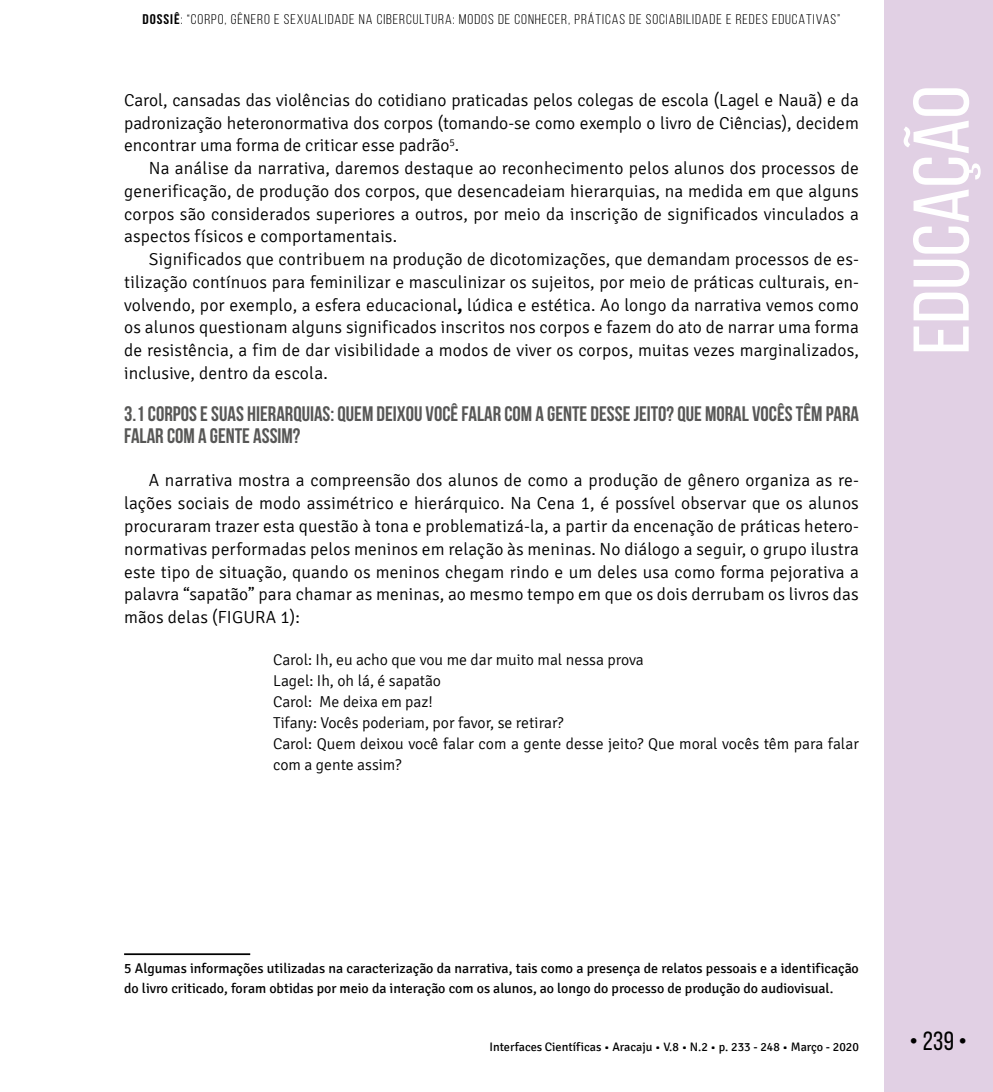
<style>
.page{position:relative;width:993px;height:1092px;background:#fff}
.page>*{position:absolute;margin:0;border:0;box-sizing:border-box;transform-origin:0 0}
.t1{font:78.75px "Bebas Neue";color:#fff;scale:1.09 1}
.t2{font:26.25px "Bebas Neue";color:#000}
.t3{font:700 21px/21.2px "Bebas Neue";color:#575756}
.t4{font:300 17.5px/22.8px "Signika";letter-spacing:.01em;color:#000;text-align:justify}
.t5{font:300 15.75px/21px "Signika";color:#000}
.t6{font:14px/19.2px "Signika";color:#000}
.t7{font:14px "Bebas Neue";letter-spacing:.06em;color:#000;scale:1.1 1}
.t8{font:12.25px "Signika";color:#000}
.s1{font-weight:700}
</style>
<div class="page">
<div style="left:883px;top:0;width:109px;height:1091px;background:#e1d0e4"></div>
<hr style="left:124px;top:953px;width:126px;height:2px;background:#000">
<p class="t7" style="left:143px;top:11px;width:635px"><span class="s1">DOSSIÊ</span>: “CORPO, GÊNERO E SEXUALIDADE NA CIBERCULTURA: MODOS DE CONHECER, PRÁTICAS DE SOCIABILIDADE E REDES EDUCATIVAS”</p>
<p class="t4" style="left:124px;top:89px;width:736px">Carol, cansadas das violências do cotidiano praticadas pelos colegas de escola (Lagel e Nauã) e da padronização heteronormativa dos corpos (tomando-se como exemplo o livro de Ciências), decidem encontrar uma forma de criticar esse padrão<sup>5</sup>.</p>
<p class="t4" style="left:124px;top:157px;width:736px;text-indent:25px">Na análise da narrativa, daremos destaque ao reconhecimento pelos alunos dos processos de generificação, de produção dos corpos, que desencadeiam hierarquias, na medida em que alguns corpos são considerados superiores a outros, por meio da inscrição de significados vinculados a aspectos físicos e comportamentais.</p>
<p class="t4" style="left:124px;top:248px;width:736px;text-indent:25px">Significados que contribuem na produção de dicotomizações, que demandam processos de es&shy;tilização contínuos para feminilizar e masculinizar os sujeitos, por meio de práticas culturais, en&shy;volvendo, por exemplo, a esfera educacional<span class="s1">,</span> lúdica e estética. Ao longo da narrativa vemos como os alunos questionam alguns significados inscritos nos corpos e fazem do ato de narrar uma forma de resistência, a fim de dar visibilidade a modos de viver os corpos, muitas vezes marginalizados, inclusive, dentro da escola.</p>
<p class="t3" style="left:124px;top:403px;width:736px">3.1 CORPOS E SUAS HIERARQUIAS: QUEM DEIXOU VOCÊ FALAR COM A GENTE DESSE JEITO? QUE MORAL VOCÊS TÊM PARA<br>FALAR COM A GENTE ASSIM?</p>
<p class="t4" style="left:124px;top:469px;width:736px;text-indent:25px">A narrativa mostra a compreensão dos alunos de como a produção de gênero organiza as re&shy;lações sociais de modo assimétrico e hierárquico. Na Cena 1, é possível observar que os alunos procuraram trazer esta questão à tona e problematizá-la, a partir da encenação de práticas hetero&shy;normativas performadas pelos meninos em relação às meninas. No diálogo a seguir, o grupo ilustra este tipo de situação, quando os meninos chegam rindo e um deles usa como forma pejorativa a palavra “sapatão” para chamar as meninas, ao mesmo tempo em que os dois derrubam os livros das mãos delas (FIGURA 1):</p>
<p class="t5" style="left:273px;top:649px;width:587px">Carol: Ih, eu acho que vou me dar muito mal nessa prova…<br>Lagel: Ih, oh lá, é sapatão…<br>Carol: Me deixa em paz!<br>Tifany: Vocês poderiam, por favor, se retirar?<br>Carol: Quem deixou você falar com a gente desse jeito? Que moral vocês têm para falar com a gente assim?</p>
<h1 class="t1" style="left:898px;top:355px;width:248px;rotate:-90deg">EDUCAÇÃO</h1>
<p class="t6" style="left:124px;top:959px;width:736px">5 Algumas informações utilizadas na caracterização da narrativa, tais como a presença de relatos pessoais e a identificação do livro criticado, foram obtidas por meio da interação com os alunos, ao longo do processo de produção do audiovisual.</p>
<p class="t8" style="left:489px;top:1040px;width:371px">Interfaces Científicas • Aracaju • V.8 • N.2 • p. 233 - 248 • Março - 2020</p>
<h2 class="t2" style="left:909px;top:1026px;width:59px">• 239 •</h2>
</div>
